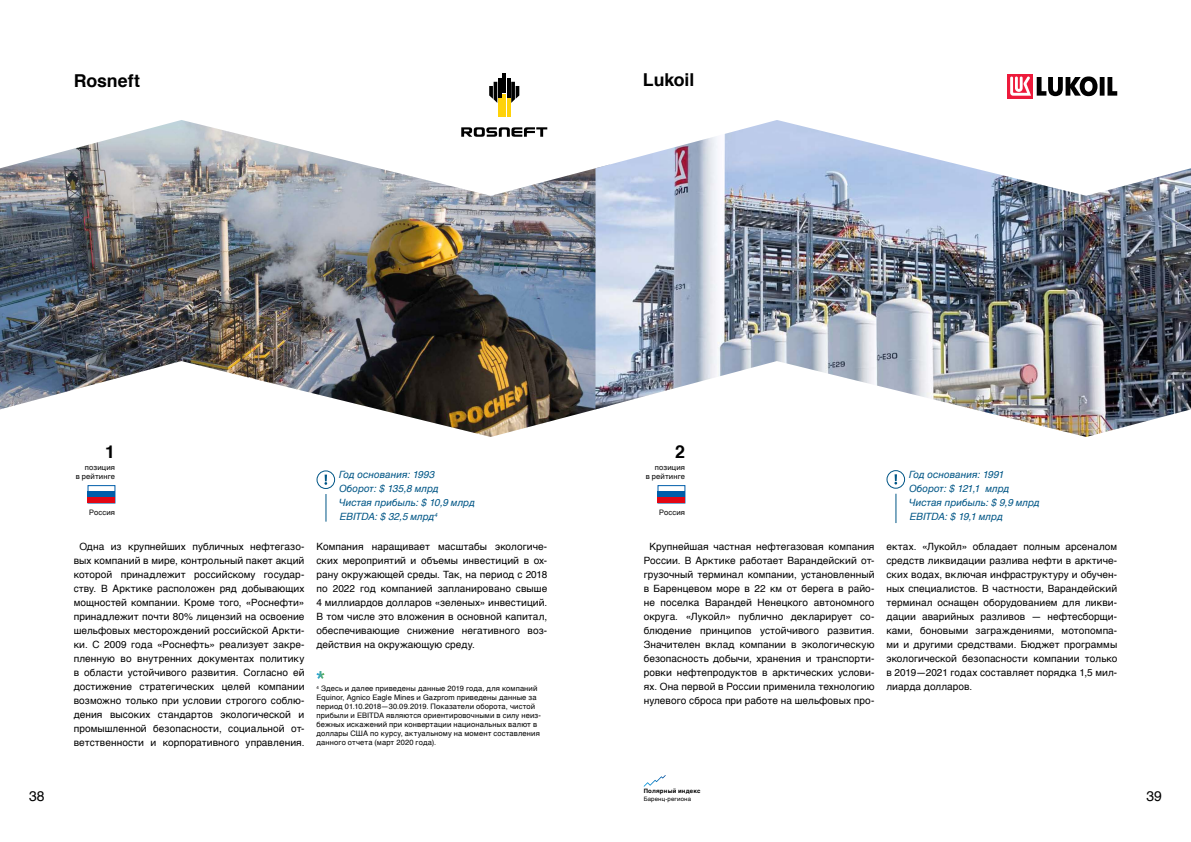
<style>
.page{position:relative;width:1191px;height:842px;background:#fff}
.page>*{position:absolute;margin:0;border:0;box-sizing:border-box;transform-origin:0 0}
.t1{font:700 17.8px "Helvetica";letter-spacing:-.005em;color:#000}
.t2{font:14px "Helvetica";color:#000}
.t3{font:10px/14px "Helvetica";letter-spacing:.005em;color:#000;text-align:center}
.t4{font:italic 10px/14px "Helvetica";letter-spacing:-.005em;color:#005686}
.t5{font:7.5px/9px "Helvetica";letter-spacing:.02em;color:#000;text-align:right}
.t6{font:700 6px "Helvetica";letter-spacing:.03em;color:#000}
.t7{font:6px "Helvetica";letter-spacing:.025em;color:#000}
</style>
<div class="page">
<svg style="left:643px;top:775px;width:22px;height:12px"></svg>
<img style="left:0;top:120px;width:595px;height:317px">
<svg style="left:325px;top:494px;width:1px;height:28px"></svg>
<div style="left:316px;top:470px;width:19px;height:19px;border:1px solid #005686;border-radius:50%"></div>
<svg style="left:324px;top:475px;width:3px;height:10px"></svg>
<div style="left:658px;top:485px;width:27px;height:18px;background:#fff;border:1px solid #005da9"></div>
<div style="left:658px;top:497px;width:27px;height:6px;background:#e30613"></div>
<div style="left:658px;top:491px;width:27px;height:6px;background:#005da9"></div>
<svg style="left:895px;top:494px;width:1px;height:29px"></svg>
<div style="left:886px;top:470px;width:19px;height:19px;border:1px solid #005686;border-radius:50%"></div>
<svg style="left:894px;top:474px;width:3px;height:10px"></svg>
<img style="left:595px;top:120px;width:596px;height:317px">
<svg style="left:489px;top:73px;width:31px;height:44px"></svg>
<svg style="left:461px;top:127px;width:86px;height:10px"></svg>
<div style="left:1007px;top:74px;width:25px;height:25px;background:#ed1a3b"></div>
<svg style="left:1010px;top:76px;width:107px;height:20px"></svg>
<svg style="left:316px;top:671px;width:8px;height:8px"></svg>
<div style="left:88px;top:485px;width:27px;height:18px;background:#fff;border:1px solid #005da9"></div>
<div style="left:88px;top:497px;width:27px;height:6px;background:#e30613"></div>
<div style="left:88px;top:491px;width:27px;height:6px;background:#005da9"></div>
<h1 class="t1" style="left:74px;top:66px;width:68px">Rosneft</h1>
<h1 class="t1" style="left:643px;top:66px;width:53px">Lukoil</h1>
<h1 class="t1" style="left:675px;top:438px;width:11px">2</h1>
<p class="t5" style="left:646px;top:463px;width:41px">позиция<br>в рейтинге</p>
<h1 class="t1" style="left:105px;top:438px;width:11px">1</h1>
<p class="t5" style="left:76px;top:463px;width:41px">позиция<br>в рейтинге</p>
<p class="t4" style="left:909px;top:468px;width:132px">Год основания: 1991<br>Оборот: $ 121,1 млрд<br>Чистая прибыль: $ 9,9 млрд<br>EBITDA: $ 19,1 млрд</p>
<p class="t3" style="left:643px;top:540px;width:232px">Крупнейшая частная нефтегазовая компания России. В Арктике работает Варандейский от&shy;грузочный терминал компании, установленный в Баренцевом море в 22 км от берега в райо&shy;не поселка Варандей Ненецкого автономного округа. «Лукойл» публично декларирует со&shy;блюдение принципов устойчивого развития.<br>Значителен вклад компании в экологическую безопасность добычи, хранения и транспорти&shy;ровки нефтепродуктов в арктических услови&shy;ях. Она первой в России применила технологию нулевого сброса при работе на шельфовых про-</p>
<p class="t3" style="left:886px;top:540px;width:232px;text-align:justify">ектах. «Лукойл» обладает полным арсеналом средств ликвидации разлива нефти в арктиче&shy;ских водах, включая инфраструктуру и обучен&shy;ных специалистов. В частности, Варандейский терминал оснащен оборудованием для ликви&shy;дации аварийных разливов — нефтесборщи&shy;ками, боновыми заграждениями, мотопомпа&shy;ми и другими средствами. Бюджет программы экологической безопасности компании только в 2019—2021 годах составляет порядка 1,5 мил&shy;лиарда долларов.</p>
<p class="t4" style="left:339px;top:468px;width:137px">Год основания: 1993<br>Оборот: $ 135,8 млрд<br>Чистая прибыль: $ 10,9 млрд<br>EBITDA: $ 32,5 млрд<sup>4</sup></p>
<p class="t5" style="left:89px;top:508px;width:27px">Россия</p>
<p class="t5" style="left:659px;top:508px;width:27px">Россия</p>
<p class="t3" style="left:74px;top:540px;width:232px">Одна из крупнейших публичных нефтегазо&shy;вых компаний в мире, контрольный пакет акций которой принадлежит российскому государ&shy;ству. В Арктике расположен ряд добывающих мощностей компании. Кроме того, «Роснефти» принадлежит почти 80% лицензий на освоение шельфовых месторождений российской Аркти&shy;ки. С 2009 года «Роснефть» реализует закре&shy;пленную во внутренних документах политику в области устойчивого развития. Согласно ей достижение стратегических целей компании возможно только при условии строгого соблю&shy;дения высоких стандартов экологической и промышленной безопасности, социальной от&shy;ветственности и корпоративного управления.</p>
<p class="t3" style="left:316px;top:540px;width:232px;text-align:justify">Компания наращивает масштабы экологиче&shy;ских мероприятий и объемы инвестиций в ох&shy;рану окружающей среды. Так, на период с 2018 по 2022 год компанией запланировано свыше 4 миллиардов долларов «зеленых» инвестиций.<br>В том числе это вложения в основной капитал, обеспечивающие снижение негативного воз&shy;действия на окружающую среду.</p>
<p class="t5" style="left:316px;top:684px;width:226px;text-align:left"><sup>4</sup> Здесь и далее приведены данные 2019 года, для компаний Equinor, Agnico Eagle Mines и Gazprom приведены данные за период 01.10.2018—30.09.2019. Показатели оборота, чистой прибыли и EBITDA являются ориентировочными в силу неиз&shy;бежных искажений при конвертации национальных валют в доллары США по курсу, актуальному на момент составления данного отчета (март 2020 года).</p>
<p class="t6" style="left:643px;top:786px;width:58px">Полярный индекс</p>
<p class="t7" style="left:643px;top:794px;width:49px">Баренц-региона</p>
<h2 class="t2" style="left:29px;top:785px;width:17px">38</h2>
<h2 class="t2" style="left:1146px;top:785px;width:17px">39</h2>
</div>
